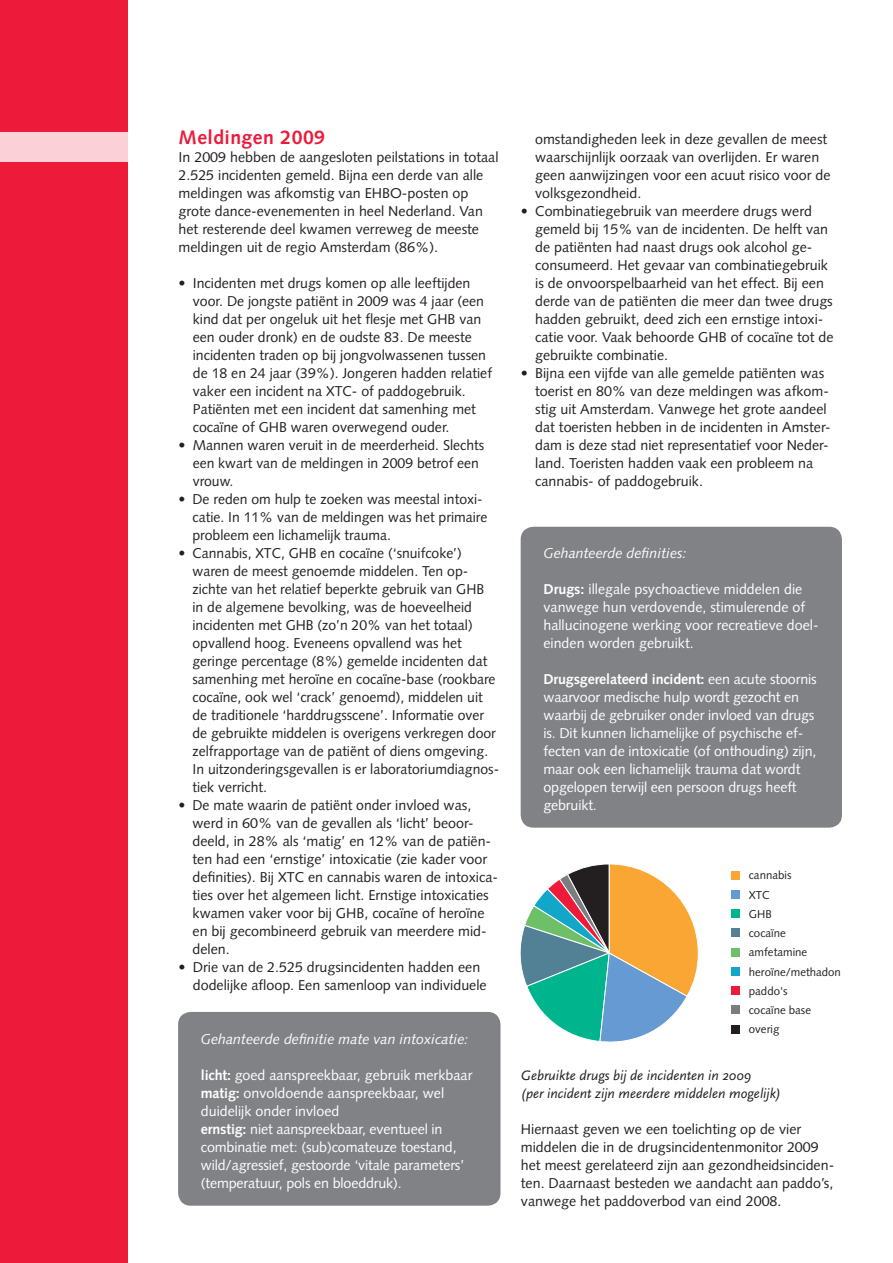
<style>
.page{position:relative;width:893px;height:1263px;background:#fff}
.page>*{position:absolute;margin:0;border:0;box-sizing:border-box;transform-origin:0 0}
.t1{font:700 19.5px "Syntax LT Std";letter-spacing:.02em;color:#ed1a3a}
.t2{font:14.25px/18px "Syntax LT Std";color:#231f20}
.t3{font:14.25px/18px "Syntax LT Std";letter-spacing:-.01em;color:#fff}
.t4{font:italic 14.25px/18px "Scala Sans";color:#231f20}
.t5{font:italic 14.25px "Syntax LT Std";color:#fff}
.t6{font:11.4px/19.2px "Syntax LT Std";color:#231f20}
.s1{font-weight:700}
</style>
<div class="page">
<div style="left:0;top:0;width:128px;height:1263px;background:#ed1a3a"></div>
<div style="left:0;top:132px;width:128px;height:30px;background:#fbd1d7"></div>
<div style="left:521px;top:527px;width:321px;height:301px;background:#808285;border-radius:13px"></div>
<div style="left:178px;top:1012px;width:322px;height:194px;background:#808285;border-radius:13px"></div>
<svg style="left:520px;top:864px;width:179px;height:178px"></svg>
<div style="left:731px;top:871px;width:9px;height:8px;background:#faa634"></div>
<div style="left:731px;top:890px;width:9px;height:9px;background:#659bd2"></div>
<div style="left:731px;top:909px;width:9px;height:9px;background:#00b48d"></div>
<div style="left:731px;top:928px;width:9px;height:9px;background:#528195"></div>
<div style="left:731px;top:948px;width:9px;height:8px;background:#6dc067"></div>
<div style="left:731px;top:967px;width:9px;height:9px;background:#12a6c8"></div>
<div style="left:731px;top:986px;width:9px;height:9px;background:#ed1a3a"></div>
<div style="left:731px;top:1005px;width:9px;height:9px;background:#7c7d80"></div>
<div style="left:731px;top:1025px;width:9px;height:8px;background:#231f20"></div>
<h1 class="t1" style="left:179px;top:126px;width:148px">Meldingen 2009</h1>
<p class="t2" style="left:179px;top:148px;width:321px">In 2009 hebben de aangesloten peilstations in totaal 2.525 incidenten gemeld. Bijna een derde van alle meldingen was afkomstig van EHBO-posten op grote dance-evenementen in heel Nederland. Van het resterende deel kwamen verreweg de meeste meldingen uit de regio Amsterdam (86%).</p>
<p class="t2" style="left:193px;top:274px;width:301px;text-indent:-14px">• Incidenten met drugs komen op alle leeftijden voor. De jongste patiënt in 2009 was 4 jaar (een kind dat per ongeluk uit het flesje met GHB van een ouder dronk) en de oudste 83. De meeste incidenten traden op bij jongvolwassenen tussen de 18 en 24 jaar (39%). Jongeren hadden relatief vaker een incident na XTC- of paddogebruik.<br>Patiënten met een incident dat samenhing met cocaïne of GHB waren overwegend ouder.</p>
<p class="t2" style="left:193px;top:436px;width:293px;text-indent:-14px">• Mannen waren veruit in de meerderheid. Slechts een kwart van de meldingen in 2009 betrof een vrouw.</p>
<p class="t2" style="left:193px;top:490px;width:296px;text-indent:-14px">• De reden om hulp te zoeken was meestal intoxi&shy;catie. In 11% van de meldingen was het primaire probleem een lichamelijk trauma.</p>
<p class="t2" style="left:193px;top:544px;width:308px;text-indent:-14px">• Cannabis, XTC, GHB en cocaïne (‘snuifcoke’) waren de meest genoemde middelen. Ten op&shy;zichte van het relatief beperkte gebruik van GHB<br>in de algemene bevolking, was de hoeveelheid incidenten met GHB (zo’n 20% van het totaal) opvallend hoog. Eveneens opvallend was het geringe percentage (8%) gemelde incidenten dat samenhing met heroïne en cocaïne-base (rookbare cocaïne, ook wel ‘crack’ genoemd), middelen uit de traditionele ‘harddrugsscene’. Informatie over de gebruikte middelen is overigens verkregen door zelfrapportage van de patiënt of diens omgeving.<br>In uitzonderingsgevallen is er laboratoriumdiagnos&shy;tiek verricht.</p>
<p class="t2" style="left:193px;top:796px;width:307px;text-indent:-14px">• De mate waarin de patiënt onder invloed was, werd in 60% van de gevallen als ‘licht’ beoor&shy;deeld, in 28% als ‘matig’ en 12% van de patiën&shy;ten had een ‘ernstige’ intoxicatie (zie kader voor definities). Bij XTC en cannabis waren de intoxica&shy;ties over het algemeen licht. Ernstige intoxicaties kwamen vaker voor bij GHB, cocaïne of heroïne en bij gecombineerd gebruik van meerdere mid&shy;delen.</p>
<p class="t2" style="left:193px;top:958px;width:295px;text-indent:-14px">• Drie van de 2.525 drugsincidenten hadden een dodelijke afloop. Een samenloop van individuele</p>
<p class="t5" style="left:201px;top:1030px;width:269px">Gehanteerde definitie mate van intoxicatie:</p>
<p class="t3" style="left:201px;top:1066px;width:273px"><span class="s1">licht:</span> goed aanspreekbaar, gebruik merkbaar <span class="s1">matig:</span> onvoldoende aanspreekbaar, wel duidelijk onder invloed<br><span class="s1">ernstig:</span> niet aanspreekbaar, eventueel in combinatie met: (sub)comateuze toestand, wild/agressief, gestoorde ‘vitale parameters’ (temperatuur, pols en bloeddruk).</p>
<p class="t2" style="left:535px;top:130px;width:297px">omstandigheden leek in deze gevallen de meest waarschijnlijk oorzaak van overlijden. Er waren geen aanwijzingen voor een acuut risico voor de volksgezondheid.</p>
<p class="t2" style="left:535px;top:202px;width:300px;text-indent:-14px">• Combinatiegebruik van meerdere drugs werd gemeld bij 15% van de incidenten. De helft van de patiënten had naast drugs ook alcohol ge&shy;consumeerd. Het gevaar van combinatiegebruik is de onvoorspelbaarheid van het effect. Bij een derde van de patiënten die meer dan twee drugs hadden gebruikt, deed zich een ernstige intoxi&shy;catie voor. Vaak behoorde GHB of cocaïne tot de gebruikte combinatie.</p>
<p class="t2" style="left:535px;top:364px;width:297px;text-indent:-14px">• Bijna een vijfde van alle gemelde patiënten was toerist en 80% van deze meldingen was afkom&shy;stig uit Amsterdam. Vanwege het grote aandeel dat toeristen hebben in de incidenten in Amster&shy;dam is deze stad niet representatief voor Neder&shy;land. Toeristen hadden vaak een probleem na cannabis- of paddogebruik.</p>
<p class="t5" style="left:543px;top:544px;width:145px">Gehanteerde definities:</p>
<p class="t3" style="left:543px;top:580px;width:277px"><span class="s1">Drugs:</span> illegale psychoactieve middelen die vanwege hun verdovende, stimulerende of hallucinogene werking voor recreatieve doel&shy;einden worden gebruikt.</p>
<p class="t3" style="left:543px;top:670px;width:275px"><span class="s1">Drugsgerelateerd incident:</span> een acute stoornis waarvoor medische hulp wordt gezocht en waarbij de gebruiker onder invloed van drugs is. Dit kunnen lichamelijke of psychische ef&shy;fecten van de intoxicatie (of onthouding) zijn, maar ook een lichamelijk trauma dat wordt opgelopen terwijl een persoon drugs heeft gebruikt.</p>
<p class="t6" style="left:749px;top:866px;width:94px">cannabis<br>XTC<br>GHB<br>cocaïne amfetamine heroïne/methadon paddo's<br>cocaïne base overig</p>
<p class="t4" style="left:521px;top:1066px;width:262px">Gebruikte drugs bij de incidenten in 2009<br>(per incident zijn meerdere middelen mogelijk)</p>
<p class="t2" style="left:521px;top:1120px;width:315px">Hiernaast geven we een toelichting op de vier middelen die in de drugsincidentenmonitor 2009 het meest gerelateerd zijn aan gezondheidsinciden&shy;ten. Daarnaast besteden we aandacht aan paddo’s, vanwege het paddoverbod van eind 2008.</p>
</div>
